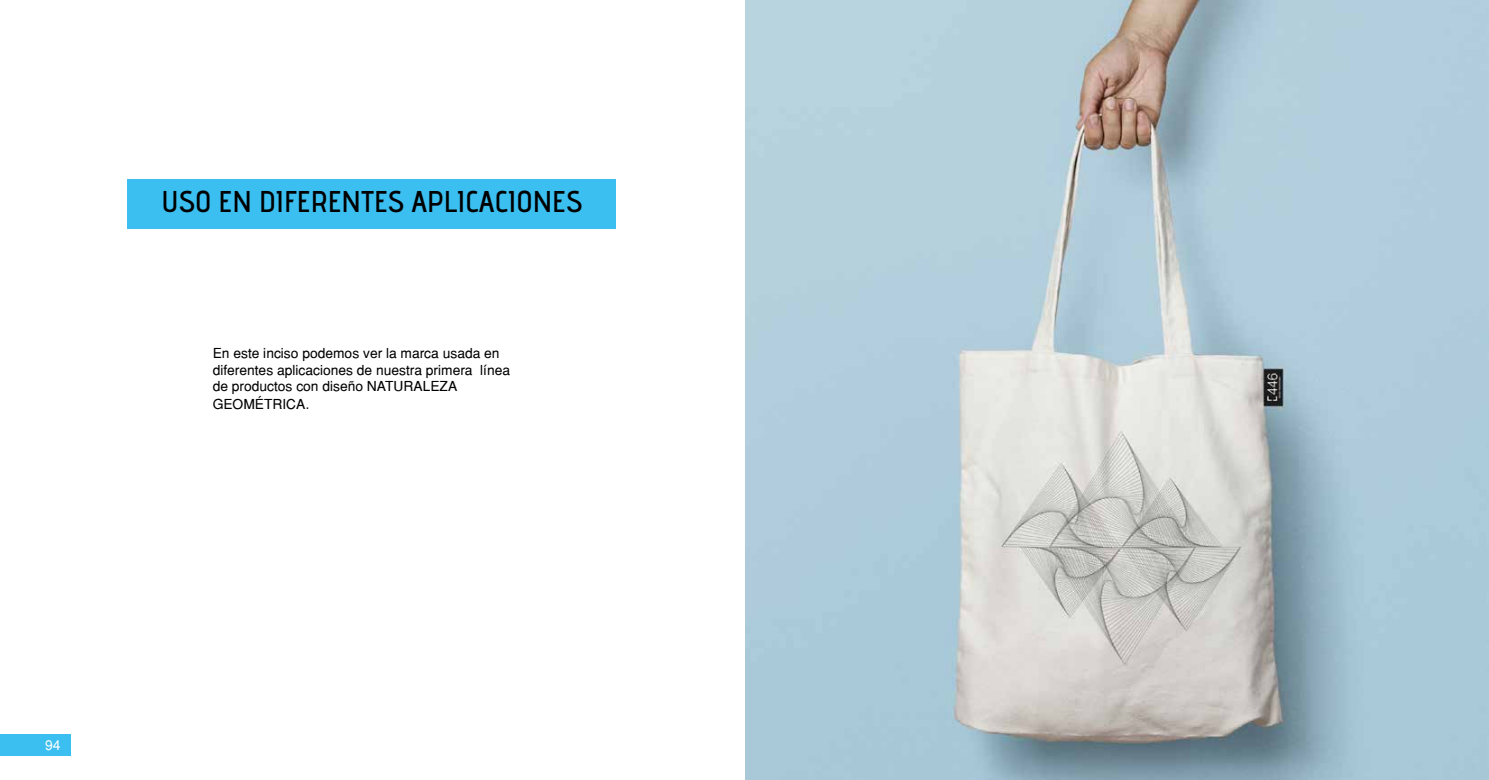
<style>
.page{position:relative;width:1489px;height:780px;background:#fff}
.page>*{position:absolute;margin:0;border:0;box-sizing:border-box;transform-origin:0 0}
.t1{font:30px "advent Bd 2";color:#000}
.t2{font:13.75px/16.5px "Helvetica";color:#000}
.t3{font:13.75px "Helvetica";color:#fff}
.s1{font-family:"Helvetica Neue LT Std";font-weight:300;font-size:15px}
</style>
<div class="page">
<div style="left:128px;top:179px;width:488px;height:49px;background:#3abff0"></div>
<img style="left:745px;top:1px;width:743px;height:779px">
<div style="left:0;top:734px;width:71px;height:22px;background:#3abff0"></div>
<h1 class="t1" style="left:161px;top:183px;width:422px">USO EN DIFERENTES APLICACIONES</h1>
<p class="t2" style="left:213px;top:345px;width:299px">En este inciso podemos ver la marca usada en diferentes aplicaciones de nuestra primera línea de productos con diseño NATURALEZA</p>
<p class="t2" style="left:213px;top:396px;width:98px">GEOMÉTRICA<span class="s1">.</span></p>
<p class="t3" style="left:45px;top:737px;width:17px">94</p>
</div>
